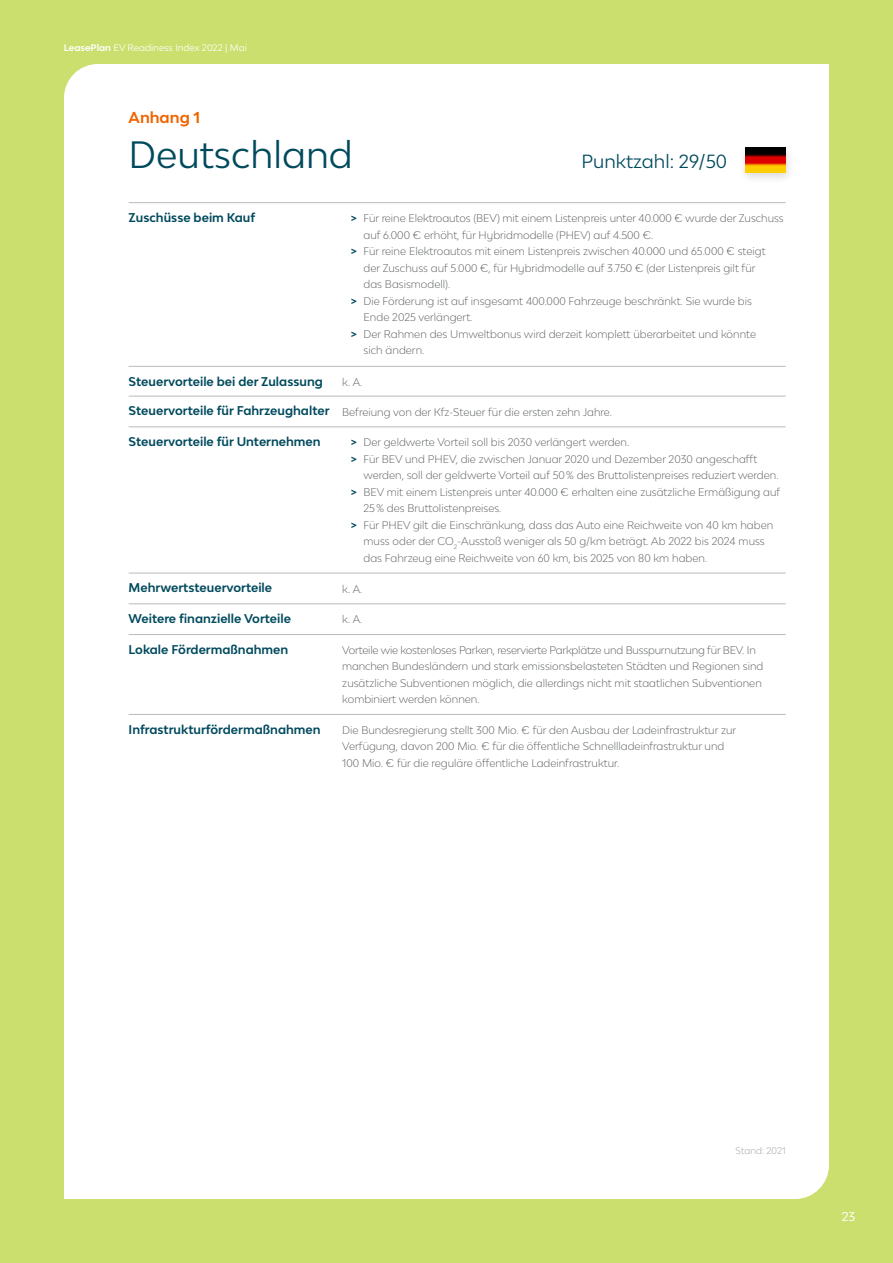
<style>
.page{position:relative;width:893px;height:1263px;background:#cbdf6e}
.page>*{position:absolute;margin:0;border:0;box-sizing:border-box;transform-origin:0 0}
.t1{font:36px "Lease Plan";color:#004a5d}
.t2{font:18px "Lease Plan";color:#004a5d}
.t3{font:700 15px "Lease Plan";color:#f06400}
.t4{font:700 12px "Lease Plan";color:#004a5d}
.t5{font:300 12px "Lease Plan";color:#fff}
.t6{font:300 10.5px/16.5px "Lease Plan";color:#545656}
.t7{font:9px "Lease Plan";color:#fff}
.t8{font:300 9px "Lease Plan";color:#989a9a}
.s1{font-weight:700}
.s2{font-weight:700;color:#004a5d}
.s3{font-weight:700;font-size:12px;color:#004a5d}
</style>
<div class="page">
<div style="left:64px;top:64px;width:765px;height:1135px;background:#fff"></div>
<hr style="left:129px;top:202px;width:657px;height:1px;background:#bbb">
<hr style="left:129px;top:366px;width:657px;height:1px;background:#bbb">
<hr style="left:129px;top:396px;width:657px;height:1px;background:#bbb">
<hr style="left:129px;top:427px;width:657px;height:1px;background:#bbb">
<hr style="left:129px;top:573px;width:657px;height:1px;background:#bbb">
<hr style="left:129px;top:603px;width:657px;height:1px;background:#bbb">
<hr style="left:129px;top:634px;width:657px;height:1px;background:#bbb">
<hr style="left:129px;top:714px;width:657px;height:1px;background:#bbb">
<div style="left:739px;top:144px;width:57px;height:41px;background:#000;opacity:.15"></div>
<img style="left:745px;top:148px;width:41px;height:25px">
<p class="t7" style="left:64px;top:42px;width:185px"><span class="s1">LeasePlan</span> EV Readiness Index 2022 | Mai</p>
<h3 class="t3" style="left:129px;top:108px;width:73px">Anhang 1</h3>
<h1 class="t1" style="left:129px;top:131px;width:226px">Deutschland</h1>
<h2 class="t2" style="left:582px;top:150px;width:147px">Punktzahl: 29/50</h2>
<p class="t4" style="left:129px;top:210px;width:128px">Zuschüsse beim Kauf</p>
<p class="t6" style="left:351px;top:210px;width:434px"><span class="s2">&gt;</span> Für reine Elektroautos (BEV) mit einem Listenpreis unter 40.000 € wurde der Zuschuss</p>
<p class="t6" style="left:364px;top:226px;width:291px">auf 6.000 € erhöht, für Hybridmodelle (PHEV) auf 4.500 €.</p>
<p class="t6" style="left:351px;top:243px;width:416px"><span class="s2">&gt;</span> Für reine Elektroautos mit einem Listenpreis zwischen 40.000 und 65.000 € steigt</p>
<p class="t6" style="left:364px;top:259px;width:393px">der Zuschuss auf 5.000 €, für Hybridmodelle auf 3.750 € (der Listenpreis gilt für</p>
<p class="t6" style="left:364px;top:276px;width:88px">das Basismodell).</p>
<p class="t6" style="left:351px;top:292px;width:403px"><span class="s2">&gt;</span> Die Förderung ist auf insgesamt 400.000 Fahrzeuge beschränkt. Sie wurde bis</p>
<p class="t6" style="left:364px;top:309px;width:110px">Ende 2025 verlängert.</p>
<p class="t6" style="left:351px;top:325px;width:407px"><span class="s2">&gt;</span> Der Rahmen des Umweltbonus wird derzeit komplett überarbeitet und könnte</p>
<p class="t6" style="left:364px;top:342px;width:62px">sich ändern.</p>
<p class="t4" style="left:129px;top:373px;width:196px">Steuervorteile bei der Zulassung</p>
<p class="t6" style="left:342px;top:373px;width:22px">k. A.</p>
<p class="t6" style="left:129px;top:403px;width:485px"><span class="s3">Steuervorteile für Fahrzeughalter</span> Befreiung von der Kfz-Steuer für die ersten zehn Jahre.</p>
<p class="t4" style="left:129px;top:434px;width:194px">Steuervorteile für Unternehmen</p>
<p class="t6" style="left:351px;top:434px;width:280px"><span class="s2">&gt;</span> Der geldwerte Vorteil soll bis 2030 verlängert werden.</p>
<p class="t6" style="left:351px;top:450px;width:408px"><span class="s2">&gt;</span> Für BEV und PHEV, die zwischen Januar 2020 und Dezember 2030 angeschafft</p>
<p class="t6" style="left:364px;top:467px;width:416px">werden, soll der geldwerte Vorteil auf 50% des Bruttolistenpreises reduziert werden.</p>
<p class="t6" style="left:351px;top:483px;width:431px"><span class="s2">&gt;</span> BEV mit einem Listenpreis unter 40.000 € erhalten eine zusätzliche Ermäßigung auf</p>
<p class="t6" style="left:364px;top:500px;width:139px">25% des Bruttolistenpreises.</p>
<p class="t6" style="left:351px;top:516px;width:424px"><span class="s2">&gt;</span> Für PHEV gilt die Einschränkung, dass das Auto eine Reichweite von 40 km haben</p>
<p class="t6" style="left:364px;top:533px;width:403px">muss oder der CO<sub>2</sub>-Ausstoß weniger als 50 g/km beträgt. Ab 2022 bis 2024 muss</p>
<p class="t6" style="left:364px;top:549px;width:345px">das Fahrzeug eine Reichweite von 60 km, bis 2025 von 80 km haben.</p>
<p class="t4" style="left:129px;top:580px;width:145px">Mehrwertsteuervorteile</p>
<p class="t6" style="left:342px;top:580px;width:22px">k. A.</p>
<p class="t4" style="left:129px;top:611px;width:164px">Weitere finanzielle Vorteile</p>
<p class="t6" style="left:342px;top:611px;width:22px">k. A.</p>
<p class="t4" style="left:129px;top:642px;width:161px">Lokale Fördermaßnahmen</p>
<p class="t6" style="left:342px;top:641px;width:423px">Vorteile wie kostenloses Parken, reservierte Parkplätze und Busspurnutzung für BEV. In manchen Bundesländern und stark emissionsbelasteten Städten und Regionen sind zusätzliche Subventionen möglich, die allerdings nicht mit staatlichen Subventionen kombiniert werden können.</p>
<p class="t4" style="left:129px;top:721px;width:193px">Infrastrukturfördermaßnahmen</p>
<p class="t6" style="left:342px;top:721px;width:395px">Die Bundesregierung stellt 300 Mio. € für den Ausbau der Ladeinfrastruktur zur<br>Verfügung, davon 200 Mio. € für die öffentliche Schnellladeinfrastruktur und<br>100 Mio. € für die reguläre öffentliche Ladeinfrastruktur.</p>
<p class="t8" style="left:736px;top:1145px;width:51px">Stand: 2021</p>
<p class="t5" style="left:842px;top:1209px;width:15px">23</p>
</div>
